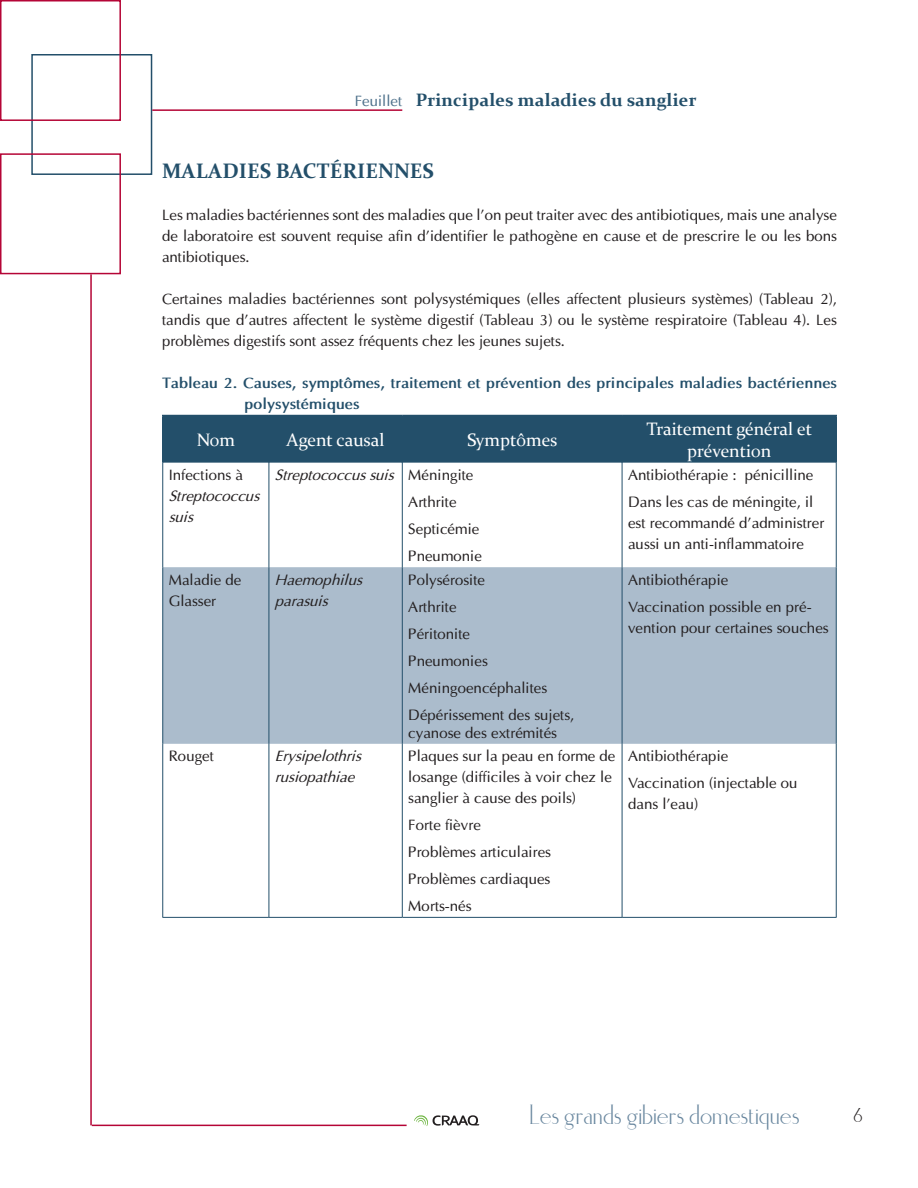
<style>
.page{position:relative;width:918px;height:1188px;background:#fff}
.page>*{position:absolute;margin:0;border:0;box-sizing:border-box;transform-origin:0 0}
.t1{font:27px "Elisia";color:#69879f}
.t2{font:700 21px "Constantia";color:#234f6a}
.t3{font:19.5px "Elisia";color:#231f20}
.t4{font:18px/21.6px "Constantia";color:#fff;text-align:center}
.t5{font:700 18px "Constantia";letter-spacing:.01em;color:#234f6a}
.t6{font:15px/27px "Optima";color:#231f20}
.t7{font:700 15px/21px "Optima";color:#234f6a}
.t8{font:italic 15px/21px "Optima";color:#231f20}
.s1{font-family:"Optima";font-weight:400;font-size:15px;color:#4e718b}
.s2{font-style:italic}
</style>
<div class="page">
<hr style="left:90px;top:274px;width:2px;height:851px;background:#b50536">
<hr style="left:92px;top:1125px;width:315px;height:1px;background:#b50536">
<div style="left:31px;top:54px;width:121px;height:121px;border:2px solid #234f6a"></div>
<div style="left:0;top:153px;width:121px;height:121px;border:2px solid #b50536"></div>
<svg style="left:414px;top:1115px;width:65px;height:11px"></svg>
<hr style="left:152px;top:109px;width:250px;height:2px;background:#b50536">
<div style="left:0;top:0;width:121px;height:121px;border:2px solid #b50536"></div>
<div style="left:164px;top:416px;width:672px;height:47px;background:#234f6a"></div>
<div style="left:163px;top:567px;width:673px;height:177px;background:#abbccc"></div>
<hr style="left:162px;top:463px;width:1px;height:104px;background:#234f6a">
<hr style="left:269px;top:463px;width:1px;height:104px;background:#234f6a">
<hr style="left:402px;top:463px;width:1px;height:104px;background:#234f6a">
<hr style="left:622px;top:463px;width:1px;height:104px;background:#234f6a">
<hr style="left:836px;top:463px;width:1px;height:104px;background:#234f6a">
<hr style="left:162px;top:567px;width:1px;height:177px;background:#234f6a">
<hr style="left:269px;top:567px;width:1px;height:177px;background:#234f6a">
<hr style="left:402px;top:567px;width:1px;height:177px;background:#234f6a">
<hr style="left:622px;top:567px;width:1px;height:177px;background:#234f6a">
<hr style="left:836px;top:567px;width:1px;height:177px;background:#234f6a">
<hr style="left:162px;top:744px;width:1px;height:173px;background:#234f6a">
<hr style="left:269px;top:744px;width:1px;height:173px;background:#234f6a">
<hr style="left:402px;top:744px;width:1px;height:173px;background:#234f6a">
<hr style="left:622px;top:744px;width:1px;height:173px;background:#234f6a">
<hr style="left:836px;top:744px;width:1px;height:173px;background:#234f6a">
<hr style="left:162px;top:917px;width:107px;height:1px;background:#234f6a">
<hr style="left:269px;top:917px;width:133px;height:1px;background:#234f6a">
<hr style="left:402px;top:917px;width:220px;height:1px;background:#234f6a">
<hr style="left:622px;top:917px;width:215px;height:1px;background:#234f6a">
<hr style="left:622px;top:415px;width:215px;height:1px;background:#234f6a">
<hr style="left:836px;top:416px;width:1px;height:47px;background:#234f6a">
<hr style="left:162px;top:415px;width:107px;height:1px;background:#234f6a">
<hr style="left:162px;top:416px;width:2px;height:47px;background:#234f6a">
<hr style="left:402px;top:415px;width:220px;height:1px;background:#234f6a">
<hr style="left:621px;top:416px;width:2px;height:47px;background:#234f6a">
<hr style="left:269px;top:415px;width:133px;height:1px;background:#234f6a">
<hr style="left:268px;top:416px;width:2px;height:47px;background:#234f6a">
<hr style="left:402px;top:416px;width:1px;height:47px;background:#234f6a">
<p class="t5" style="left:355px;top:88px;width:343px"><span class="s1">Feuillet</span> Principales maladies du sanglier</p>
<h2 class="t2" style="left:162px;top:156px;width:273px">MALADIES BACTÉRIENNES</h2>
<p class="t6" style="left:162px;top:204px;width:676px;line-height:21px;text-align:justify">Les maladies bactériennes sont des maladies que l’on peut traiter avec des antibiotiques, mais une analyse de laboratoire est souvent requise afin d’identifier le pathogène en cause et de prescrire le ou les bons antibiotiques.</p>
<p class="t6" style="left:162px;top:288px;width:677px;line-height:21px;text-align:justify">Certaines maladies bactériennes sont polysystémiques (elles affectent plusieurs systèmes) (Tableau 2), tandis que d’autres affectent le système digestif (Tableau 3) ou le système respiratoire (Tableau 4). Les problèmes digestifs sont assez fréquents chez les jeunes sujets.</p>
<p class="t7" style="left:244px;top:372px;width:594px;text-indent:-82px">Tableau 2. Causes, symptômes, traitement et prévention des principales maladies bactériennes polysystémiques</p>
<p class="t4" style="left:197px;top:428px;width:40px">Nom</p>
<p class="t4" style="left:287px;top:428px;width:100px">Agent causal</p>
<p class="t4" style="left:467px;top:428px;width:92px">Symptômes</p>
<p class="t4" style="left:647px;top:417px;width:167px">Traitement général et prévention</p>
<p class="t6" style="left:169px;top:462px;width:76px">Infections à</p>
<p class="t8" style="left:169px;top:486px;width:92px">Streptococcus suis</p>
<p class="t6" style="left:408px;top:462px;width:75px;text-indent:-133px"><span class="s2">Streptococcus suis</span> Méningite<br>Arthrite<br>Septicémie<br>Pneumonie</p>
<p class="t6" style="left:628px;top:462px;width:187px">Antibiothérapie : pénicilline<br>Dans les cas de méningite, il</p>
<p class="t6" style="left:628px;top:513px;width:198px;line-height:21px">est recommandé d’administrer aussi un anti-inflammatoire</p>
<p class="t6" style="left:169px;top:569px;width:74px;line-height:21px">Maladie de<br>Glasser</p>
<p class="t8" style="left:275px;top:569px;width:88px">Haemophilus parasuis</p>
<p class="t6" style="left:408px;top:566px;width:168px">Polysérosite<br>Arthrite<br>Péritonite<br>Pneumonies<br>Méningoencéphalites<br>Dépérissement des sujets,</p>
<p class="t6" style="left:408px;top:719px;width:150px">cyanose des extrémités</p>
<p class="t6" style="left:169px;top:743px;width:47px">Rouget</p>
<p class="t8" style="left:275px;top:746px;width:87px">Erysipelothris rusiopathiae</p>
<p class="t6" style="left:408px;top:746px;width:209px;line-height:21px">Plaques sur la peau en forme de losange (difficiles à voir chez le sanglier à cause des poils)</p>
<p class="t6" style="left:408px;top:812px;width:144px">Forte fièvre<br>Problèmes articulaires<br>Problèmes cardiaques<br>Morts-nés</p>
<p class="t6" style="left:628px;top:566px;width:185px">Antibiothérapie<br>Vaccination possible en pré-</p>
<p class="t6" style="left:628px;top:614px;width:202px">vention pour certaines souches</p>
<p class="t6" style="left:628px;top:743px;width:171px">Antibiothérapie<br>Vaccination (injectable ou</p>
<p class="t6" style="left:628px;top:791px;width:72px">dans l’eau)</p>
<h1 class="t1" style="left:529px;top:1102px;width:272px">Les grands gibiers domestiques</h1>
<h3 class="t3" style="left:854px;top:1106px;width:11px">6</h3>
</div>
